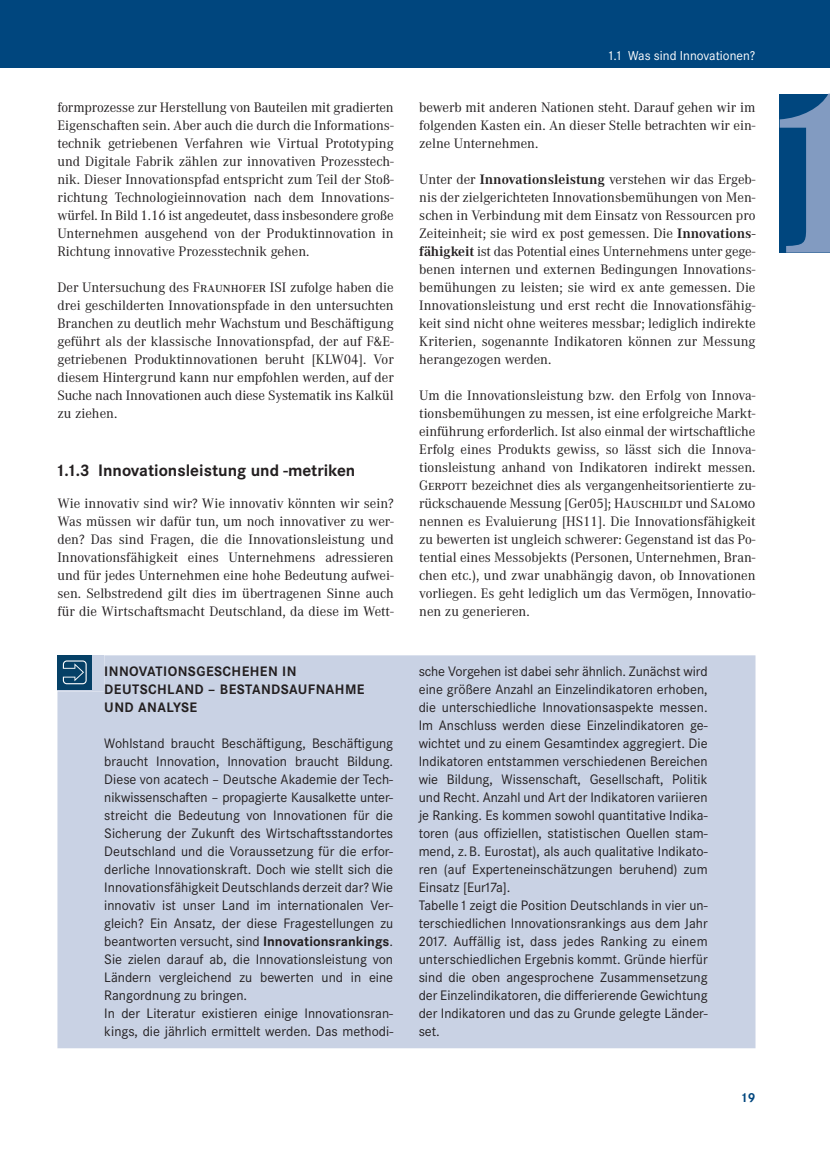
<style>
.page{position:relative;width:830px;height:1149px;background:#fff}
.page>*{position:absolute;margin:0;border:0;box-sizing:border-box;transform-origin:0 0}
.t1{font:700 17.25px "Corporate S Pro";color:#231f20}
.t2{font:14.25px/18px "Corporate A Pro";color:#231f20;text-align:justify}
.t3{font:14.25px/18px "Corporate S Pro";color:#231f20}
.t4{font:700 14.25px/18px "Corporate S Pro";letter-spacing:.03em;color:#231f20}
.t5{font:13.5px "Corporate S Pro";color:#fff}
.t6{font:700 13.5px "Corporate S Pro";color:#00467e}
.s1{font-weight:700}
</style>
<div class="page">
<div style="left:0;top:0;width:829px;height:68px;background:#00467e"></div>
<svg style="left:779px;top:94px;width:50px;height:158px;background:#3e6e9e"></svg>
<div style="left:57px;top:655px;width:698px;height:392px;background:#c9d2e4"></div>
<div style="left:57px;top:655px;width:34px;height:34px;background:#054066"></div>
<svg style="left:63px;top:660px;width:24px;height:24px"></svg>
<p class="t2" style="left:57px;top:97px;width:337px">formprozesse zur Herstellung von Bauteilen mit gradierten Eigenschaften sein. Aber auch die durch die Informations&shy;technik getriebenen Verfahren wie Virtual Prototyping und Digitale Fabrik zählen zur innovativen Prozesstech&shy;nik. Dieser Innovationspfad entspricht zum Teil der Stoß&shy;richtung Technologieinnovation nach dem Innovations&shy;würfel. In Bild 1.16 ist angedeutet, dass insbesondere große Unternehmen ausgehend von der Produktinnovation in Richtung innovative Prozesstechnik gehen.</p>
<p class="t2" style="left:57px;top:277px;width:337px">Der Untersuchung des Fraunhofer ISI zufolge haben die drei geschilderten Innovationspfade in den untersuchten Branchen zu deutlich mehr Wachstum und Beschäftigung geführt als der klassische Innovationspfad, der auf F&amp;E&shy;getriebenen Produktinnovationen beruht [KLW04]. Vor diesem Hintergrund kann nur empfohlen werden, auf der Suche nach Innovationen auch diese Systematik ins Kalkül zu ziehen.</p>
<p class="t1" style="left:57px;top:457px;width:299px">1.1.3 Innovationsleistung und -metriken</p>
<p class="t2" style="left:57px;top:493px;width:337px">Wie innovativ sind wir? Wie innovativ könnten wir sein?<br>Was müssen wir dafür tun, um noch innovativer zu wer&shy;den? Das sind Fragen, die die Innovationsleistung und Innovationsfähigkeit eines Unternehmens adressieren und für jedes Unternehmen eine hohe Bedeutung aufwei&shy;sen. Selbstredend gilt dies im übertragenen Sinne auch für die Wirtschaftsmacht Deutschland, da diese im Wett-</p>
<p class="t4" style="left:104px;top:660px;width:262px">INNOVATIONSGESCHEHEN IN<br>DEUTSCHLAND – BESTANDSAUFNAHME<br>UND ANALYSE</p>
<p class="t3" style="left:104px;top:733px;width:290px">Wohlstand braucht Beschäftigung, Beschäftigung braucht Innovation, Innovation braucht Bildung.<br>Diese von acatech – Deutsche Akademie der Tech&shy;nikwissenschaften – propagierte Kausalkette unter&shy;streicht die Bedeutung von Innovationen für die Sicherung der Zukunft des Wirtschaftsstandortes Deutschland und die Voraussetzung für die erfor&shy;derliche Innovationskraft. Doch wie stellt sich die Innovationsfähigkeit Deutschlands derzeit dar? Wie innovativ ist unser Land im internationalen Ver&shy;gleich? Ein Ansatz, der diese Fragestellungen zu beantworten versucht, sind <span class="s1">Innovationsrankings</span>.<br>Sie zielen darauf ab, die Innovationsleistung von Ländern vergleichend zu bewerten und in eine Rangordnung zu bringen.<br>In der Literatur existieren einige Innovationsran&shy;kings, die jährlich ermittelt werden. Das methodi-</p>
<p class="t5" style="left:609px;top:45px;width:148px">1.1 Was sind Innovationen?</p>
<p class="t2" style="left:419px;top:97px;width:337px">bewerb mit anderen Nationen steht. Darauf gehen wir im folgenden Kasten ein. An dieser Stelle betrachten wir ein&shy;zelne Unternehmen.</p>
<p class="t2" style="left:419px;top:169px;width:337px">Unter der <span class="s1">Innovationsleistung</span> verstehen wir das Ergeb&shy;nis der zielgerichteten Innovationsbemühungen von Men&shy;schen in Verbindung mit dem Einsatz von Ressourcen pro Zeiteinheit; sie wird ex post gemessen. Die <span class="s1">Innovations&shy;fähigkeit</span> ist das Potential eines Unternehmens unter gege&shy;benen internen und externen Bedingungen Innovations&shy;bemühungen zu leisten; sie wird ex ante gemessen. Die Innovationsleistung und erst recht die Innovationsfähig&shy;keit sind nicht ohne weiteres messbar; lediglich indirekte Kriterien, sogenannte Indikatoren können zur Messung herangezogen werden.</p>
<p class="t2" style="left:419px;top:385px;width:337px">Um die Innovationsleistung bzw. den Erfolg von Innova&shy;tionsbemühungen zu messen, ist eine erfolgreiche Markt&shy;einführung erforderlich. Ist also einmal der wirtschaftliche Erfolg eines Produkts gewiss, so lässt sich die Innova&shy;tionsleistung anhand von Indikatoren indirekt messen.<br>Gerpott bezeichnet dies als vergangenheitsorientierte zu&shy;rückschauende Messung [Ger05]; Hauschildt und Salomo nennen es Evaluierung [HS11]. Die Innovationsfähigkeit zu bewerten ist ungleich schwerer: Gegenstand ist das Po&shy;tential eines Messobjekts (Personen, Unternehmen, Bran&shy;chen etc.), und zwar unabhängig davon, ob Innovationen vorliegen. Es geht lediglich um das Vermögen, Innovatio&shy;nen zu generieren.</p>
<p class="t3" style="left:418px;top:660px;width:290px">sche Vorgehen ist dabei sehr ähnlich. Zunächst wird eine größere Anzahl an Einzelindikatoren erhoben, die unterschiedliche Innovationsaspekte messen.<br>Im Anschluss werden diese Einzelindikatoren ge&shy;wichtet und zu einem Gesamtindex aggregiert. Die Indikatoren entstammen verschiedenen Bereichen wie Bildung, Wissenschaft, Gesellschaft, Politik und Recht. Anzahl und Art der Indikatoren variieren je Ranking. Es kommen sowohl quantitative Indika&shy;toren (aus offiziellen, statistischen Quellen stam&shy;mend, z. B. Eurostat), als auch qualitative Indikato&shy;ren (auf Experteneinschätzungen beruhend) zum Einsatz [Eur17a].<br>Tabelle 1 zeigt die Position Deutschlands in vier un&shy;terschiedlichen Innovationsrankings aus dem Jahr 2017. Auffällig ist, dass jedes Ranking zu einem unterschiedlichen Ergebnis kommt. Gründe hierfür sind die oben angesprochene Zusammensetzung der Einzelindikatoren, die differierende Gewichtung der Indikatoren und das zu Grunde gelegte Länder&shy;set.</p>
<p class="t6" style="left:739px;top:1086px;width:17px">19</p>
</div>
